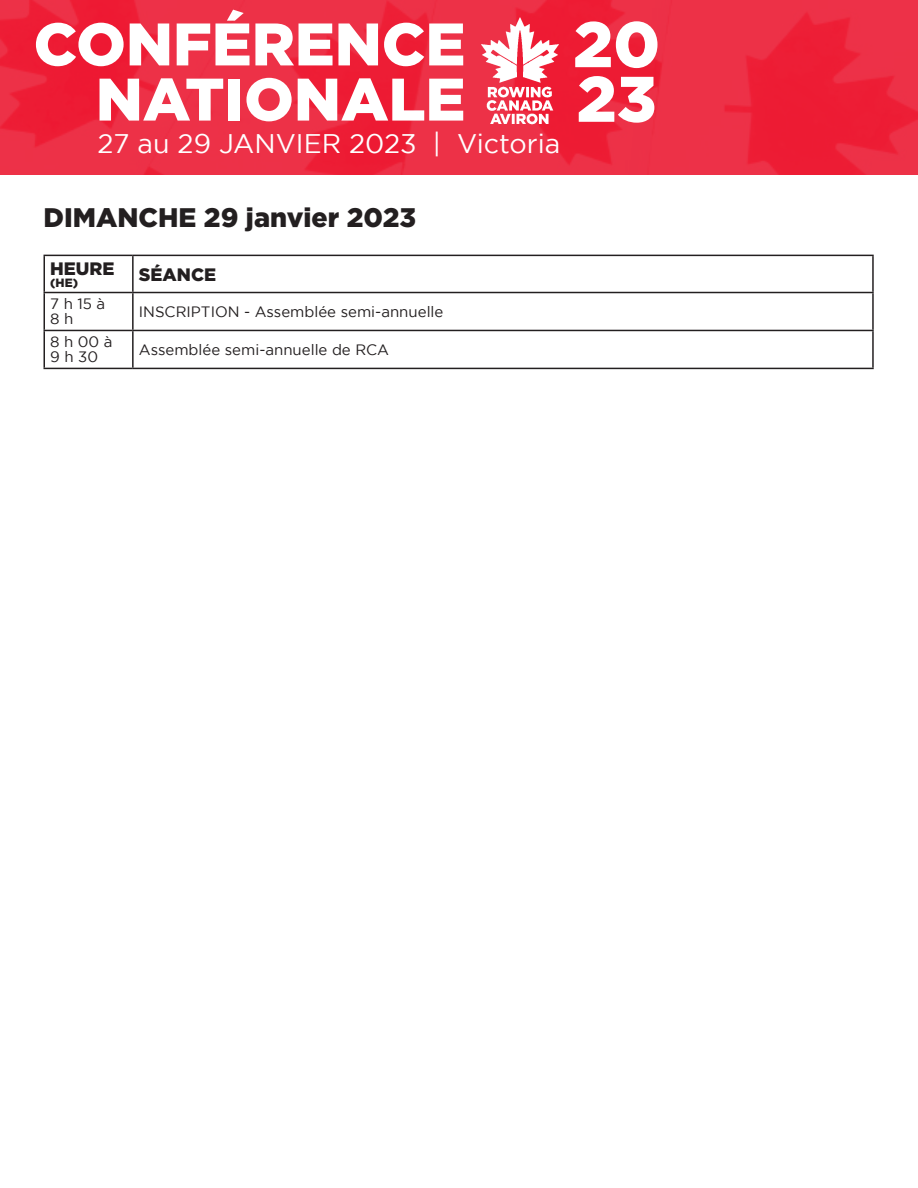
<style>
.page{position:relative;width:918px;height:1188px;background:#fff}
.page>*{position:absolute;margin:0;border:0;box-sizing:border-box;transform-origin:0 0}
.t1{font:900 64.2px "Gotham";color:#fff}
.t2{font:900 59.85px/55.2px "Gotham";color:#fff;text-align:right}
.t3{font:26.85px "Gotham";color:#fff}
.t4{font:900 26.85px "Gotham";color:#231f20}
.t5{font:900 18px "Gotham";color:#231f20}
.t6{font:15px/15px "Gotham";color:#231f20}
.t7{font:900 12px "Gotham";color:#231f20}
</style>
<div class="page">
<svg style="left:0;top:0;width:918px;height:174px;background:#ed283f"></svg>
<hr style="left:44px;top:255px;width:89px;height:1px;background:#231f20">
<hr style="left:44px;top:256px;width:1px;height:36px;background:#231f20">
<hr style="left:133px;top:255px;width:741px;height:1px;background:#231f20">
<hr style="left:132px;top:256px;width:2px;height:36px;background:#231f20">
<hr style="left:872px;top:256px;width:2px;height:36px;background:#231f20">
<hr style="left:44px;top:292px;width:89px;height:1px;background:#231f20">
<hr style="left:44px;top:293px;width:1px;height:37px;background:#231f20">
<hr style="left:133px;top:292px;width:741px;height:1px;background:#231f20">
<hr style="left:132px;top:293px;width:2px;height:37px;background:#231f20">
<hr style="left:872px;top:293px;width:2px;height:37px;background:#231f20">
<hr style="left:44px;top:330px;width:89px;height:1px;background:#231f20">
<hr style="left:44px;top:331px;width:1px;height:37px;background:#231f20">
<hr style="left:133px;top:330px;width:741px;height:1px;background:#231f20">
<hr style="left:132px;top:331px;width:2px;height:37px;background:#231f20">
<hr style="left:872px;top:331px;width:2px;height:37px;background:#231f20">
<hr style="left:44px;top:368px;width:89px;height:1px;background:#231f20">
<hr style="left:133px;top:368px;width:741px;height:1px;background:#231f20">
<img style="left:468px;top:4px;width:104px;height:133px">
<p class="t2" style="left:34px;top:15px;width:433px">CONFÉRENCE<br>NATIONALE</p>
<p class="t1" style="left:573px;top:7px;width:89px">20</p>
<p class="t1" style="left:577px;top:62px;width:82px">23</p>
<p class="t3" style="left:98px;top:129px;width:464px">27 au 29 JANVIER 2023 | Victoria</p>
<p class="t4" style="left:44px;top:202px;width:374px">DIMANCHE 29 janvier 2023</p>
<p class="t5" style="left:50px;top:258px;width:66px">HEURE</p>
<p class="t7" style="left:50px;top:275px;width:29px">(HE)</p>
<p class="t5" style="left:139px;top:264px;width:79px">SÉANCE</p>
<p class="t6" style="left:50px;top:296px;width:56px">7 h 15 à<br>8 h</p>
<p class="t6" style="left:139px;top:304px;width:306px">INSCRIPTION - Assemblée semi-annuelle</p>
<p class="t6" style="left:50px;top:334px;width:64px">8 h 00 à</p>
<p class="t6" style="left:50px;top:349px;width:49px">9 h 30</p>
<p class="t6" style="left:139px;top:342px;width:252px">Assemblée semi-annuelle de RCA</p>
</div>
